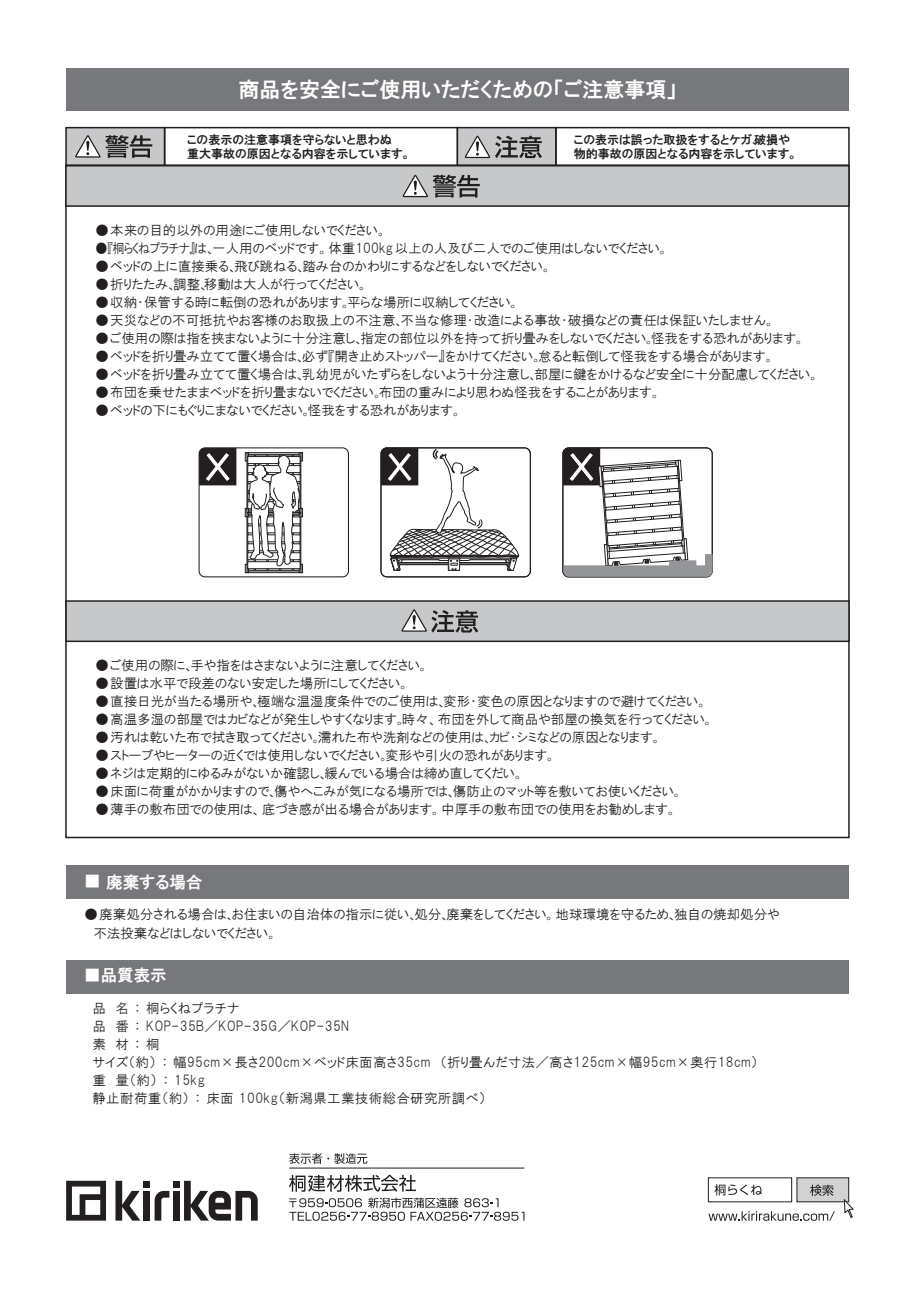
<style>
.page{position:relative;width:919px;height:1289px;background:#fff}
.page>*{position:absolute;margin:0;border:0;box-sizing:border-box;transform-origin:0 0}
.t1{font:21px "HGP Gothic E";color:#fff}
.t2{font:16.5px "HGP Gothic E";color:#fff}
.t3{font:13.5px/19.5px "HGP Gothic M";color:#231f20}
.t4{font:13.5px/18px "HGP Gothic M";letter-spacing:.025em;color:#231f20}
.t5{font:13.5px "HGP Gothic M";color:#231f20;scale:.9 1}
.t6{font:12px/14.4px "HGP Gothic E";color:#231f20}
</style>
<div class="page">
<div style="left:198px;top:447px;width:151px;height:130px;border:1px solid #231f20;border-radius:6px"></div>
<div style="left:380px;top:447px;width:151px;height:130px;border:1px solid #231f20;border-radius:6px"></div>
<svg style="left:245px;top:452px;width:58px;height:121px"></svg>
<div style="left:65px;top:127px;width:100px;height:39px;background:#c7c8ca;border:2px solid #231f20"></div>
<div style="left:66px;top:865px;width:782px;height:34px;background:#76787b"></div>
<div style="left:164px;top:127px;width:294px;height:39px;border:2px solid #231f20"></div>
<div style="left:456px;top:127px;width:100px;height:39px;background:#c7c8ca;border:2px solid #231f20"></div>
<div style="left:555px;top:127px;width:294px;height:39px;border:2px solid #231f20"></div>
<div style="left:66px;top:68px;width:783px;height:43px;background:#76787b"></div>
<div style="left:65px;top:165px;width:784px;height:42px;background:#c7c8ca;border:2px solid #231f20"></div>
<div style="left:65px;top:600px;width:784px;height:42px;background:#c7c8ca;border:2px solid #231f20"></div>
<svg style="left:199px;top:448px;width:37px;height:37px"></svg>
<svg style="left:563px;top:448px;width:149px;height:129px"></svg>
<svg style="left:381px;top:448px;width:138px;height:123px"></svg>
<div style="left:66px;top:959px;width:782px;height:34px;background:#76787b"></div>
<svg style="left:714px;top:1184px;width:47px;height:11px"></svg>
<div style="left:796px;top:1177px;width:53px;height:25px;background:#d1d2d4"></div>
<svg style="left:708px;top:1211px;width:126px;height:9px"></svg>
<svg style="left:66px;top:1180px;width:40px;height:40px"></svg>
<svg style="left:115px;top:1180px;width:25px;height:40px"></svg>
<div style="left:143px;top:1190px;width:7px;height:30px;background:#231f20"></div>
<div style="left:143px;top:1180px;width:7px;height:7px;background:#231f20"></div>
<div style="left:173px;top:1190px;width:6px;height:30px;background:#231f20"></div>
<div style="left:173px;top:1180px;width:6px;height:7px;background:#231f20"></div>
<svg style="left:155px;top:1190px;width:14px;height:30px"></svg>
<svg style="left:184px;top:1180px;width:74px;height:40px"></svg>
<svg style="left:810px;top:1184px;width:23px;height:11px"></svg>
<svg style="left:843px;top:1197px;width:11px;height:21px"></svg>
<svg style="left:289px;top:1197px;width:235px;height:23px"></svg>
<svg style="left:289px;top:1174px;width:127px;height:17px"></svg>
<svg style="left:289px;top:1153px;width:78px;height:10px"></svg>
<hr style="left:289px;top:1167px;width:235px;height:1px;background:#231f20">
<svg style="left:75px;top:135px;width:77px;height:23px"></svg>
<svg style="left:464px;top:136px;width:78px;height:22px"></svg>
<svg style="left:402px;top:175px;width:78px;height:22px"></svg>
<svg style="left:401px;top:609px;width:77px;height:23px"></svg>
<h1 class="t1" style="left:238px;top:79px;width:440px">商品を安全にご使用いただくための「ご注意事項」</h1>
<p class="t6" style="left:187px;top:132px;width:225px">この表示の注意事項を守らないと思わぬ<br>重大事故の原因となる内容を示しています。</p>
<p class="t6" style="left:573px;top:132px;width:225px">この表示は誤った取扱をするとケガ、破損や物的事故の原因となる内容を示しています。</p>
<p class="t3" style="left:95px;top:220px;width:293px">●本来の目的以外の用途にご使用しないでください。</p>
<p class="t5" style="left:95px;top:241px;width:638px">●『桐らくねプラチナ』は、一人用のベッドです。体重100kg以上の人及び二人でのご使用はしないでください。</p>
<p class="t3" style="left:95px;top:256px;width:458px">●ベッドの上に直接乗る、飛び跳ねる、踏み台のかわりにするなどをしないでください。</p>
<p class="t3" style="left:95px;top:274px;width:274px">●折りたたみ、調整、移動は大人が行ってください。</p>
<p class="t3" style="left:95px;top:292px;width:425px">●収納・保管する時に転倒の恐れがあります。平らな場所に収納してください。</p>
<p class="t3" style="left:95px;top:310px;width:681px">●天災などの不可抵抗やお客様のお取扱上の不注意、不当な修理・改造による事故・破損などの責任は保証いたしません。</p>
<p class="t3" style="left:95px;top:328px;width:711px">●ご使用の際は指を挟まないように十分注意し、指定の部位以外を持って折り畳みをしないでください。怪我をする恐れがあります。</p>
<p class="t3" style="left:95px;top:346px;width:680px">●ベッドを折り畳み立てて置く場合は、必ず『開き止めストッパー』をかけてください。怠ると転倒して怪我をする場合があります。</p>
<p class="t3" style="left:95px;top:364px;width:725px">●ベッドを折り畳み立てて置く場合は、乳幼児がいたずらをしないよう十分注意し、部屋に鍵をかけるなど安全に十分配慮してください。</p>
<p class="t3" style="left:95px;top:382px;width:567px">●布団を乗せたままベッドを折り畳まないでください。布団の重みにより思わぬ怪我をすることがあります。</p>
<p class="t3" style="left:95px;top:400px;width:368px">●ベッドの下にもぐりこまないでください。怪我をする恐れがあります。</p>
<p class="t3" style="left:95px;top:655px;width:335px">●ご使用の際に、手や指をはさまないように注意してください。</p>
<p class="t3" style="left:95px;top:673px;width:315px">●設置は水平で段差のない安定した場所にしてください。</p>
<p class="t3" style="left:95px;top:691px;width:613px">●直接日光が当たる場所や、極端な温湿度条件でのご使用は、変形・変色の原因となりますので避けてください。</p>
<p class="t3" style="left:95px;top:709px;width:620px">●高温多湿の部屋ではカビなどが発生しやすくなります。時々、布団を外して商品や部屋の換気を行ってください。</p>
<p class="t3" style="left:95px;top:727px;width:568px">●汚れは乾いた布で拭き取ってください。濡れた布や洗剤などの使用は、カビ・シミなどの原因となります。</p>
<p class="t3" style="left:95px;top:745px;width:462px">●ストーブやヒーターの近くでは使用しないでください。変形や引火の恐れがあります。</p>
<p class="t3" style="left:95px;top:763px;width:430px">●ネジは定期的にゆるみがないか確認し、緩んでいる場合は締め直してくだい。</p>
<p class="t3" style="left:95px;top:781px;width:589px">●床面に荷重がかかりますので、傷やへこみが気になる場所では、傷防止のマット等を敷いてお使いください。</p>
<p class="t3" style="left:95px;top:799px;width:592px">●薄手の敷布団での使用は、底づき感が出る場合があります。中厚手の敷布団での使用をお勧めします。　</p>
<p class="t2" style="left:84px;top:873px;width:120px">■ 廃棄する場合</p>
<p class="t3" style="left:84px;top:904px;width:696px">●廃棄処分される場合は、お住まいの自治体の指示に従い、処分、廃棄をしてください。地球環境を守るため、独自の焼却処分や　不法投棄などはしないでください。</p>
<p class="t2" style="left:84px;top:966px;width:84px">■品質表示</p>
<p class="t4" style="left:92px;top:999px;width:667px">品　名 ： 桐らくねプラチナ<br>品　番 ： KOP-35B／KOP-35G／KOP-35N<br>素　材 ： 桐<br>サイズ（約） ： 幅95cm×長さ200cm×ベッド床面高さ35cm　（折り畳んだ寸法／高さ125cm×幅95cm×奥行18cm）重　量（約） ： 15kg<br>静止耐荷重（約） ： 床面 100kg（新潟県工業技術総合研究所調べ）</p>
</div>
